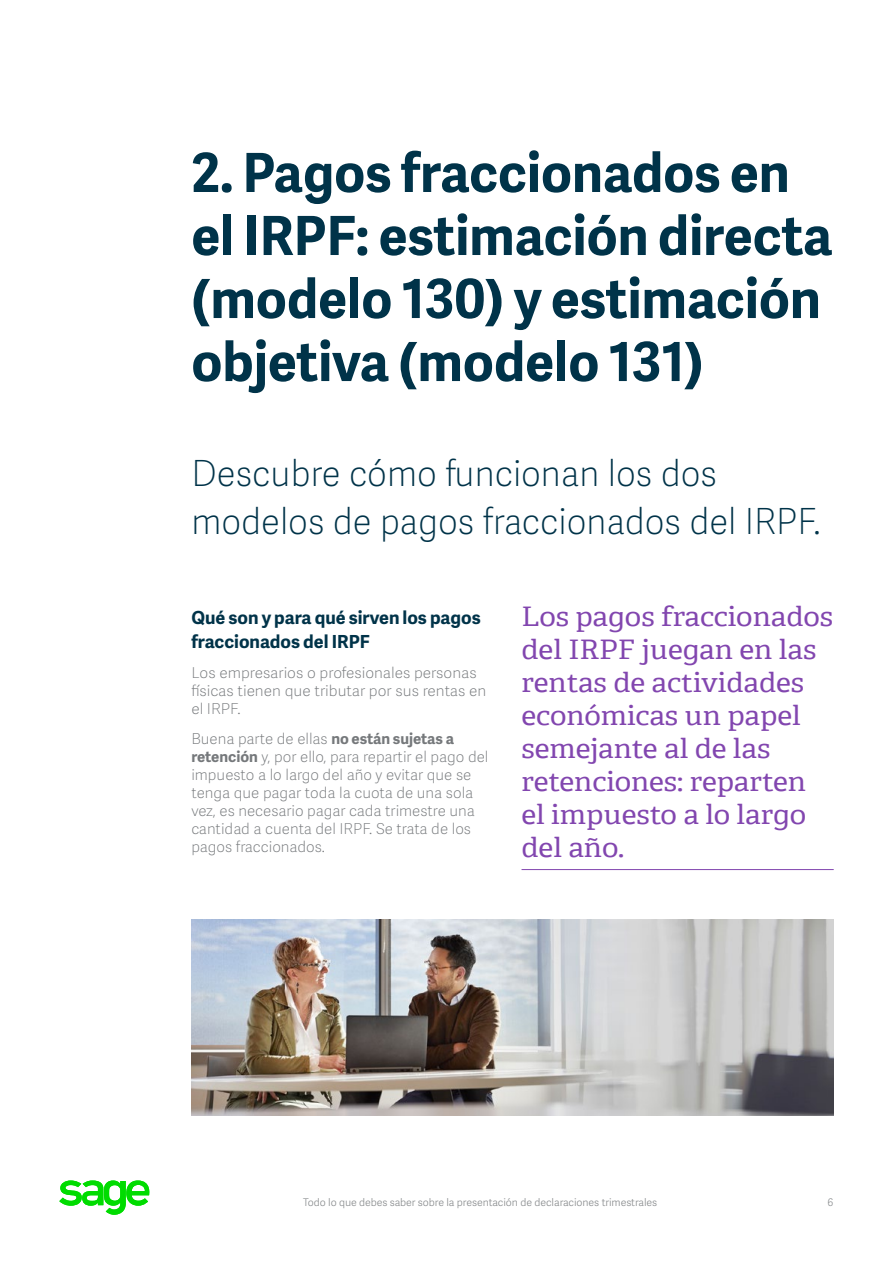
<style>
.page{position:relative;width:893px;height:1263px;background:#fff}
.page>*{position:absolute;margin:0;border:0;box-sizing:border-box;transform-origin:0 0}
.t1{font:700 54px/63px "Adelle Sans SAGE";color:#003349}
.t2{font:36px/48px "Adelle Sans SAGE Th";color:#003349;scale:.96 1}
.t3{font:27px/33px "Adelle SAGE";color:#8246af;scale:1.07 1}
.t4{font:700 18px/24px "Adelle Sans SAGE";color:#003349}
.t5{font:15px/18px "Adelle Sans SAGE Th";color:#75787b}
.t6{font:10.5px "Adelle Sans SAGE Lt";letter-spacing:-.005em;color:#888b8d}
.s1{font-family:"Adelle Sans SAGE";font-weight:700}
</style>
<div class="page">
<svg style="left:59px;top:1181px;width:91px;height:34px"></svg>
<hr style="left:521px;top:869px;width:312px;height:1px;background:#8246af">
<img style="left:191px;top:920px;width:642px;height:196px">
<h1 class="t1" style="left:191px;top:139px;width:642px">2. Pagos fraccionados en el IRPF: estimación directa (modelo 130) y estimación objetiva (modelo 131)</h1>
<h2 class="t2" style="left:191px;top:448px;width:657px">Descubre cómo funcionan los dos modelos de pagos fraccionados del IRPF.</h2>
<p class="t4" style="left:191px;top:605px;width:291px">Qué son y para qué sirven los pagos fraccionados del IRPF</p>
<p class="t5" style="left:191px;top:663px;width:296px">Los empresarios o profesionales personas físicas tienen que tributar por sus rentas en el IRPF.</p>
<p class="t5" style="left:191px;top:729px;width:298px">Buena parte de ellas <span class="s1">no están sujetas a retención</span> y, por ello, para repartir el pago del impuesto a lo largo del año y evitar que se tenga que pagar toda la cuota de una sola vez, es necesario pagar cada trimestre una cantidad a cuenta del IRPF. Se trata de los pagos fraccionados.</p>
<h3 class="t3" style="left:521px;top:599px;width:293px">Los pagos fraccionados del IRPF juegan en las rentas de actividades económicas un papel semejante al de las retenciones: reparten el impuesto a lo largo del año.</h3>
<p class="t6" style="left:303px;top:1195px;width:355px">Todo lo que debes saber sobre la presentación de declaraciones trimestrales</p>
<p class="t6" style="left:827px;top:1195px;width:7px">6</p>
</div>
